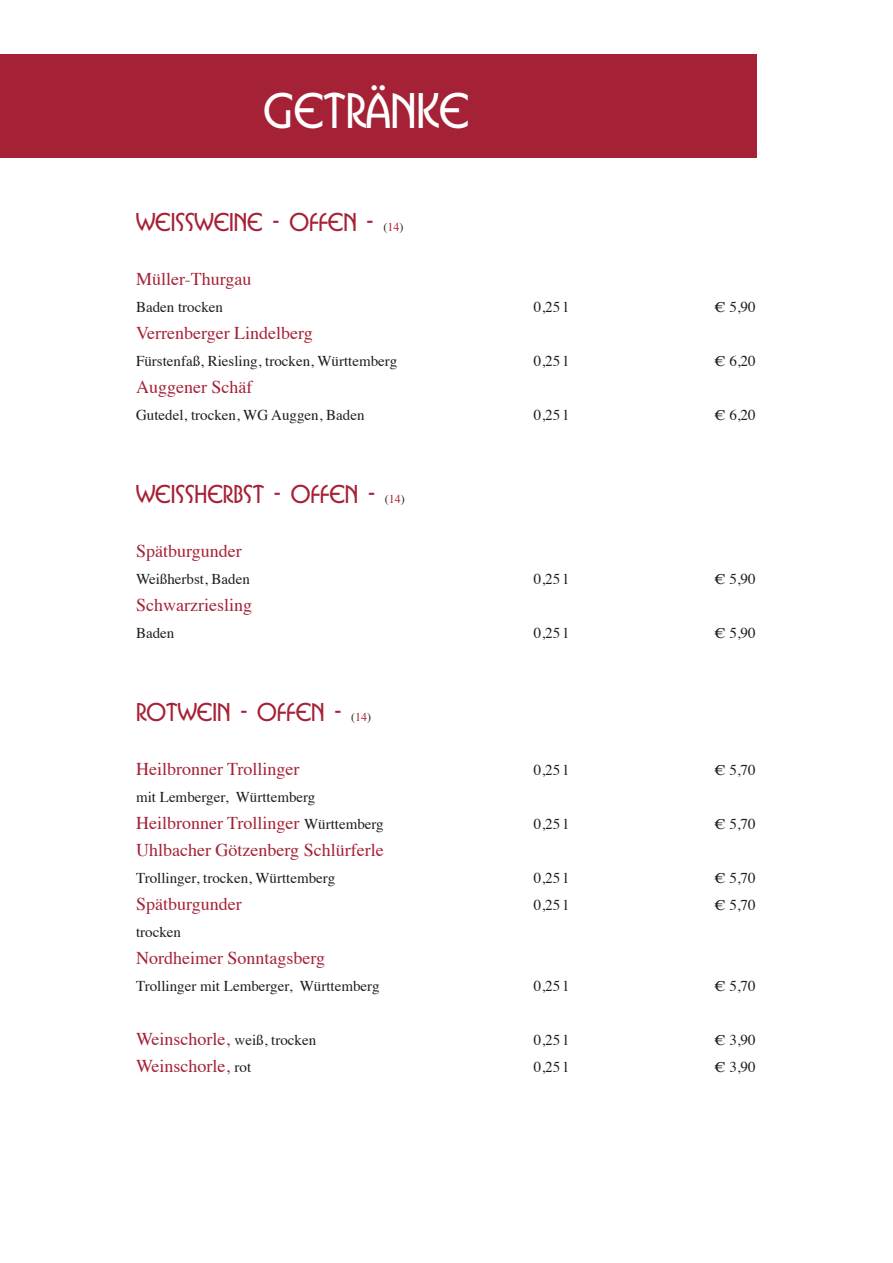
<style>
.page{position:relative;width:893px;height:1263px;background:#fff}
.page>*{position:absolute;margin:0;border:0;box-sizing:border-box;transform-origin:0 0}
.t1{font:700 46.5px "Busorama IT Cby BT";color:#fff}
.Essen{font:700 24px "Busorama IT Cby BT";color:#a52136}
.Essen-2{font:18px "Times";color:#a52136}
.Essen-3{font:15px "Times";color:#1d1d1b}
.s1{font-family:"Times";font-weight:400;font-size:12px;color:#1d1d1b}
.s2{font-family:"Times";font-weight:400;font-size:12px}
.s3{font-size:15px;color:#1d1d1b}
</style>
<div class="page">
<div style="left:0;top:54px;width:757px;height:103px;background:#a52136"></div>
<p class="t1" style="left:264px;top:83px;width:207px">GETRÄNKE</p>
<p class="Essen" style="left:136px;top:208px;width:269px">WEIßWEINE - OFFEN - <span class="s1">(</span><span class="s2">14</span><span class="s1">)</span></p>
<p class="Essen-2" style="left:136px;top:262px;width:117px">Müller-Thurgau</p>
<p class="Essen-3" style="left:136px;top:293px;width:89px">Baden trocken</p>
<p class="Essen-3" style="left:534px;top:293px;width:36px">0,25 l</p>
<p class="Essen-3" style="left:714px;top:293px;width:43px">€ 5,90</p>
<p class="Essen-2" style="left:136px;top:316px;width:178px">Verrenberger Lindelberg</p>
<p class="Essen-3" style="left:136px;top:347px;width:263px">Fürstenfaß, Riesling, trocken, Württemberg</p>
<p class="Essen-3" style="left:534px;top:347px;width:36px">0,25 l</p>
<p class="Essen-3" style="left:714px;top:347px;width:43px">€ 6,20</p>
<p class="Essen-2" style="left:136px;top:370px;width:118px">Auggener Schäf</p>
<p class="Essen-3" style="left:136px;top:401px;width:230px">Gutedel, trocken, WG Auggen, Baden</p>
<p class="Essen-3" style="left:534px;top:401px;width:36px">0,25 l</p>
<p class="Essen-3" style="left:714px;top:401px;width:43px">€ 6,20</p>
<p class="Essen" style="left:136px;top:480px;width:270px">WEIßHERBST - OFFEN - <span class="s1">(</span><span class="s2">14</span><span class="s1">)</span></p>
<p class="Essen-2" style="left:136px;top:534px;width:107px">Spätburgunder</p>
<p class="Essen-3" style="left:136px;top:565px;width:115px">Weißherbst, Baden</p>
<p class="Essen-3" style="left:534px;top:565px;width:36px">0,25 l</p>
<p class="Essen-3" style="left:714px;top:565px;width:43px">€ 5,90</p>
<p class="Essen-2" style="left:136px;top:588px;width:117px">Schwarzriesling</p>
<p class="Essen-3" style="left:136px;top:619px;width:40px">Baden</p>
<p class="Essen-3" style="left:534px;top:619px;width:36px">0,25 l</p>
<p class="Essen-3" style="left:714px;top:619px;width:43px">€ 5,90</p>
<p class="Essen" style="left:136px;top:697px;width:237px">ROTWEIN - OFFEN - <span class="s1">(</span><span class="s2">14</span><span class="s1">)</span></p>
<p class="Essen-2" style="left:136px;top:752px;width:165px">Heilbronner Trollinger</p>
<p class="Essen-3" style="left:534px;top:755px;width:36px">0,25 l</p>
<p class="Essen-3" style="left:714px;top:755px;width:43px">€ 5,70</p>
<p class="Essen-3" style="left:136px;top:782px;width:181px">mit Lemberger, Württemberg</p>
<p class="Essen-2" style="left:136px;top:806px;width:249px">Heilbronner Trollinger <span class="s3">Württemberg</span></p>
<p class="Essen-3" style="left:534px;top:809px;width:36px">0,25 l</p>
<p class="Essen-3" style="left:714px;top:809px;width:43px">€ 5,70</p>
<p class="Essen-2" style="left:136px;top:833px;width:249px">Uhlbacher Götzenberg Schlürferle</p>
<p class="Essen-3" style="left:136px;top:863px;width:201px">Trollinger, trocken, Württemberg</p>
<p class="Essen-3" style="left:534px;top:863px;width:36px">0,25 l</p>
<p class="Essen-3" style="left:714px;top:863px;width:43px">€ 5,70</p>
<p class="Essen-2" style="left:136px;top:887px;width:107px">Spätburgunder</p>
<p class="Essen-3" style="left:534px;top:890px;width:36px">0,25 l</p>
<p class="Essen-3" style="left:714px;top:890px;width:43px">€ 5,70</p>
<p class="Essen-3" style="left:136px;top:917px;width:46px">trocken</p>
<p class="Essen-2" style="left:136px;top:941px;width:191px">Nordheimer Sonntagsberg</p>
<p class="Essen-3" style="left:136px;top:971px;width:245px">Trollinger mit Lemberger, Württemberg</p>
<p class="Essen-3" style="left:534px;top:971px;width:36px">0,25 l</p>
<p class="Essen-3" style="left:714px;top:971px;width:43px">€ 5,70</p>
<p class="Essen-2" style="left:136px;top:1022px;width:182px">Weinschorle, <span class="s3">weiß, trocken</span></p>
<p class="Essen-3" style="left:534px;top:1025px;width:36px">0,25 l</p>
<p class="Essen-3" style="left:714px;top:1025px;width:43px">€ 3,90</p>
<p class="Essen-2" style="left:136px;top:1049px;width:117px">Weinschorle, <span class="s3">rot</span></p>
<p class="Essen-3" style="left:534px;top:1052px;width:36px">0,25 l</p>
<p class="Essen-3" style="left:714px;top:1052px;width:43px">€ 3,90</p>
</div>
